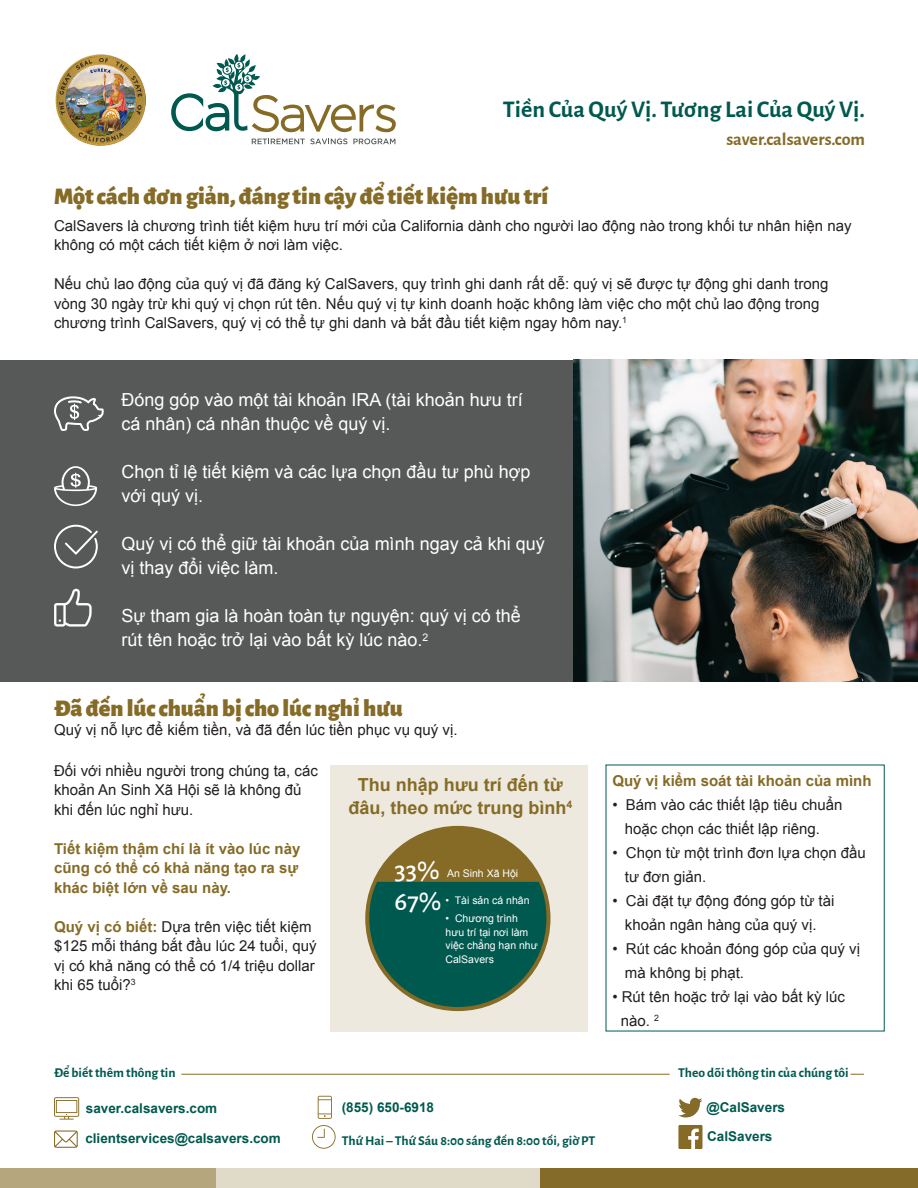
<style>
.page{position:relative;width:918px;height:1188px;background:#fff}
.page>*{position:absolute;margin:0;border:0;box-sizing:border-box;transform-origin:0 0}
.t1{font:500 27px "Alegreya Sans";color:#fff}
.t2{font:900 24px "Alegreya Sans";color:#856b26}
.t3{font:700 24px "Alegreya Sans";color:#00594f}
.t4{font:18px/24px "Arial";color:#fff}
.t5{font:700 18px/22.5px "Arial";color:#856b26;text-align:center}
.t6{font:700 18px "Alegreya Sans";color:#856b26}
.t7{font:15px/19.5px "Arial";color:#231f20}
.t8{font:700 15px/19.5px "Arial";color:#856b26}
.Body{font:700 13.5px "Alegreya Sans";color:#00594f}
.Body-2{font:700 13.5px "Arial";color:#00594f}
.t9{font:10.5px/13.5px "Arial";color:#fff}
.s1{font-weight:700;color:#856b26}
</style>
<div class="page">
<div style="left:330px;top:765px;width:258px;height:266px;background:#ede9de"></div>
<svg style="left:369px;top:830px;width:177px;height:177px"></svg>
<div style="left:0;top:360px;width:579px;height:321px;background:#565958"></div>
<div style="left:216px;top:1169px;width:324px;height:19px;background:#e0dac9"></div>
<div style="left:0;top:1169px;width:216px;height:19px;background:#b6a67e"></div>
<div style="left:540px;top:1169px;width:378px;height:19px;background:#856b29"></div>
<svg style="left:312px;top:1125px;width:24px;height:24px"></svg>
<svg style="left:318px;top:1096px;width:14px;height:23px"></svg>
<svg style="left:54px;top:1097px;width:25px;height:23px"></svg>
<svg style="left:54px;top:1131px;width:24px;height:17px"></svg>
<div style="left:678px;top:1125px;width:24px;height:24px;background:#856b26"></div>
<svg style="left:688px;top:1129px;width:11px;height:20px"></svg>
<svg style="left:678px;top:1098px;width:24px;height:19px"></svg>
<hr style="left:181px;top:1074px;width:489px;height:1px;background:#856b26">
<svg style="left:850px;top:1074px;width:14px;height:1px"></svg>
<svg style="left:54px;top:589px;width:38px;height:38px"></svg>
<svg style="left:54px;top:466px;width:43px;height:40px"></svg>
<svg style="left:54px;top:396px;width:50px;height:35px"></svg>
<svg style="left:54px;top:525px;width:44px;height:44px"></svg>
<img style="left:573px;top:360px;width:345px;height:321px">
<svg style="left:171px;top:54px;width:225px;height:78px"></svg>
<svg style="left:252px;top:138px;width:95px;height:6px"></svg>
<svg style="left:353px;top:138px;width:42px;height:6px"></svg>
<img style="left:56px;top:55px;width:90px;height:90px">
<p class="t3" style="left:503px;top:91px;width:364px">Tiền Của Quý Vị. Tương Lai Của Quý Vị.</p>
<p class="t6" style="left:726px;top:126px;width:140px">saver.calsavers.com</p>
<p class="t2" style="left:54px;top:177px;width:496px">Một cách đơn giản, đáng tin cậy để tiết kiệm hưu trí</p>
<p class="t7" style="left:54px;top:216px;width:799px">CalSavers là chương trình tiết kiệm hưu trí mới của California dành cho người lao động nào trong khối tư nhân hiện nay không có một cách tiết kiệm ở nơi làm việc.</p>
<p class="t7" style="left:54px;top:274px;width:776px">Nếu chủ lao động của quý vị đã đăng ký CalSavers, quy trình ghi danh rất dễ: quý vị sẽ được tự động ghi danh trong vòng 30 ngày trừ khi quý vị chọn rút tên. Nếu quý vị tự kinh doanh hoặc không làm việc cho một chủ lao động trong chương trình CalSavers, quý vị có thể tự ghi danh và bắt đầu tiết kiệm ngay hôm nay.<sup>1</sup></p>
<p class="t4" style="left:122px;top:388px;width:403px">Đóng góp vào một tài khoản IRA (tài khoản hưu trí cá nhân) cá nhân thuộc về quý vị.</p>
<p class="t4" style="left:122px;top:460px;width:411px">Chọn tỉ lệ tiết kiệm và các lựa chọn đầu tư phù hợp với quý vị.</p>
<p class="t4" style="left:122px;top:532px;width:425px">Quý vị có thể giữ tài khoản của mình ngay cả khi quý vị thay đổi việc làm.</p>
<p class="t4" style="left:122px;top:604px;width:401px">Sự tham gia là hoàn toàn tự nguyện: quý vị có thể rút tên hoặc trở lại vào bất kỳ lúc nào.<sup>2</sup></p>
<p class="t2" style="left:54px;top:689px;width:350px">Đã đến lúc chuẩn bị cho lúc nghỉ hưu</p>
<p class="t7" style="left:54px;top:721px;width:405px">Quý vị nỗ lực để kiếm tiền, và đã đến lúc tiền phục vụ quý vị.</p>
<p class="t7" style="left:54px;top:761px;width:265px">Đối với nhiều người trong chúng ta, các khoản An Sinh Xã Hội sẽ là không đủ khi đến lúc nghỉ hưu.</p>
<p class="t8" style="left:54px;top:839px;width:248px">Tiết kiệm thậm chí là ít vào lúc này cũng có thể có khả năng tạo ra sự khác biệt lớn về sau này.</p>
<p class="t7" style="left:54px;top:917px;width:264px"><span class="s1">Quý vị có biết:</span> Dựa trên việc tiết kiệm $125 mỗi tháng bắt đầu lúc 24 tuổi, quý vị có khả năng có thể có 1/4 triệu dollar khi 65 tuổi?<sup>3</sup></p>
<p class="t5" style="left:348px;top:774px;width:225px">Thu nhập hưu trí đến từ đâu, theo mức trung bình<sup>4</sup></p>
<p class="t1" style="left:395px;top:851px;width:47px">33%</p>
<p class="t1" style="left:395px;top:882px;width:48px">67%</p>
<p class="t9" style="left:447px;top:867px;width:73px">An Sinh Xã Hội</p>
<p class="t9" style="left:446px;top:894px;width:86px">• Tài sản cá nhân</p>
<p class="t9" style="left:446px;top:912px;width:94px">• Chương trình hưu trí tại nơi làm việc chẳng hạn như<br>CalSavers</p>
<p class="t8" style="left:612px;top:771px;width:261px">Quý vị kiểm soát tài khoản của mình</p>
<p class="t7" style="left:612px;top:795px;width:232px">• Bám vào các thiết lập tiêu chuẩn</p>
<p class="t7" style="left:625px;top:819px;width:197px">hoặc chọn các thiết lập riêng.</p>
<p class="t7" style="left:612px;top:843px;width:255px">• Chọn từ một trình đơn lựa chọn đầu</p>
<p class="t7" style="left:625px;top:867px;width:83px">tư đơn giản.</p>
<p class="t7" style="left:612px;top:891px;width:224px">• Cài đặt tự động đóng góp từ tài</p>
<p class="t7" style="left:625px;top:915px;width:193px">khoản ngân hàng của quý vị.</p>
<p class="t7" style="left:612px;top:939px;width:249px">• Rút các khoản đóng góp của quý vị</p>
<p class="t7" style="left:625px;top:963px;width:121px">mà không bị phạt.</p>
<p class="t7" style="left:612px;top:987px;width:234px">• Rút tên hoặc trở lại vào bất kỳ lúc</p>
<p class="t7" style="left:621px;top:1011px;width:40px">nào. <sup>2</sup></p>
<p class="Body" style="left:54px;top:1063px;width:123px">Để biết thêm thông tin</p>
<p class="Body" style="left:678px;top:1063px;width:172px">Theo dõi thông tin của chúng tôi</p>
<p class="Body-2" style="left:86px;top:1099px;width:133px">saver.calsavers.com</p>
<p class="Body-2" style="left:85px;top:1130px;width:197px">clientservices@calsavers.com</p>
<p class="Body-2" style="left:342px;top:1098px;width:94px">(855) 650-6918</p>
<p class="Body-2" style="left:707px;top:1098px;width:80px">@CalSavers</p>
<p class="Body" style="left:342px;top:1131px;width:255px">Thứ Hai – Thứ Sáu 8:00 sáng đến 8:00 tối, giờ PT</p>
<p class="Body-2" style="left:707px;top:1128px;width:67px">CalSavers</p>
</div>
